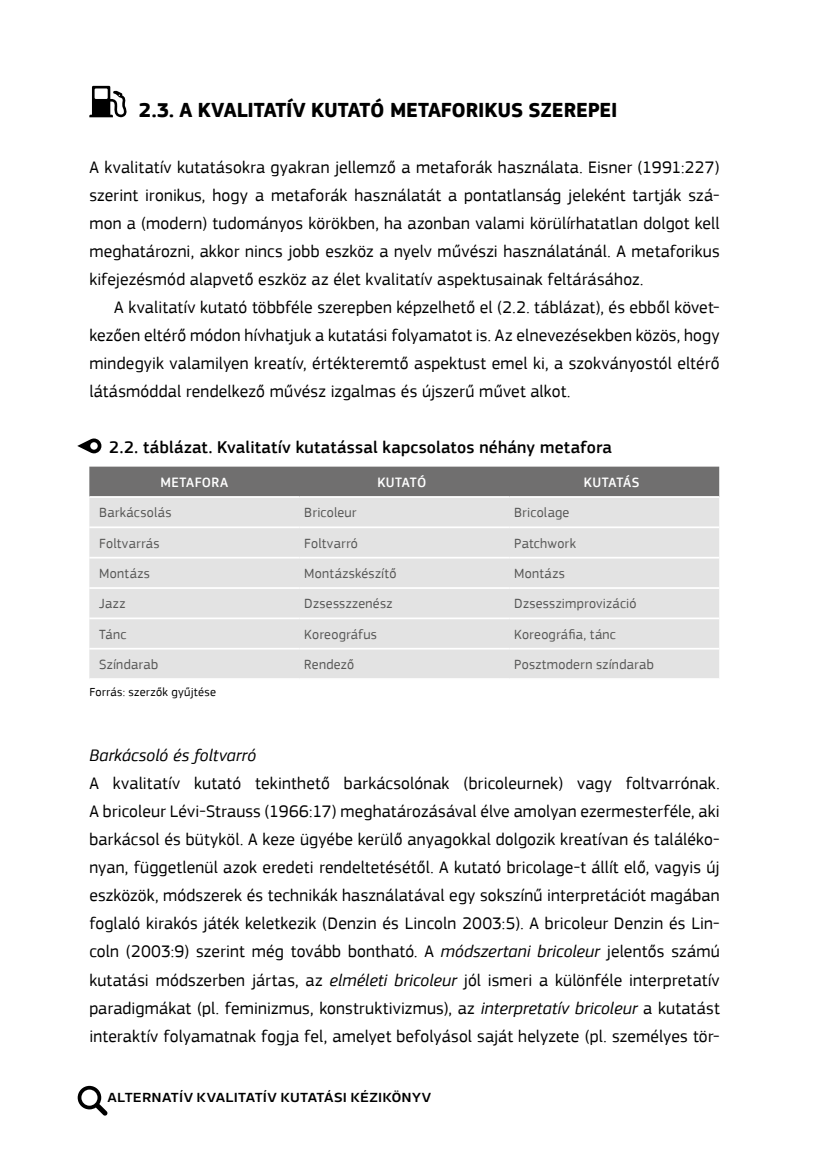
<style>
.page{position:relative;width:819px;height:1166px;background:#fff}
.page>*{position:absolute;margin:0;border:0;box-sizing:border-box;transform-origin:0 0}
.t1{font:700 21px "PF Square Sans Pro";letter-spacing:-.005em;color:#000}
.t2{font:17.5px/28px "PF Square Sans Pro";letter-spacing:.01em;color:#000;text-align:justify}
.t3{font:500 17.5px "PF Square Sans Pro";letter-spacing:.01em;color:#000}
.t4{font:italic 17.5px "PF Square Sans Pro";color:#000}
.t5{font:14px "PF Square Sans Pro";letter-spacing:.02em;color:#575756}
.t6{font:500 14px "Adria Grotesk";letter-spacing:.02em;color:#000}
.t7{font:500 14px "PF Square Sans Pro";letter-spacing:.03em;color:#fff}
.t8{font:500 14px "PF Square Sans Pro";letter-spacing:.01em;color:#fff}
.t9{font:12.25px "PF Square Sans Pro";letter-spacing:.025em;color:#000}
.s1{font-style:italic}
</style>
<div class="page">
<svg style="left:78px;top:1086px;width:30px;height:29px"></svg>
<div style="left:89px;top:467px;width:630px;height:29px;background:#706f6f"></div>
<div style="left:89px;top:498px;width:630px;height:180px;background:#e3e3e3"></div>
<hr style="left:89px;top:526px;width:210px;height:2px;background:#fff">
<hr style="left:299px;top:526px;width:210px;height:2px;background:#fff">
<hr style="left:509px;top:526px;width:210px;height:2px;background:#fff">
<hr style="left:89px;top:557px;width:210px;height:1px;background:#fff">
<hr style="left:299px;top:557px;width:210px;height:1px;background:#fff">
<hr style="left:509px;top:557px;width:210px;height:1px;background:#fff">
<hr style="left:89px;top:587px;width:210px;height:2px;background:#fff">
<hr style="left:299px;top:587px;width:210px;height:2px;background:#fff">
<hr style="left:509px;top:587px;width:210px;height:2px;background:#fff">
<hr style="left:89px;top:617px;width:210px;height:2px;background:#fff">
<hr style="left:299px;top:617px;width:210px;height:2px;background:#fff">
<hr style="left:509px;top:617px;width:210px;height:2px;background:#fff">
<hr style="left:89px;top:648px;width:210px;height:1px;background:#fff">
<hr style="left:299px;top:648px;width:210px;height:1px;background:#fff">
<hr style="left:509px;top:648px;width:210px;height:1px;background:#fff">
<svg style="left:77px;top:438px;width:24px;height:15px"></svg>
<svg style="left:89px;top:86px;width:38px;height:31px"></svg>
<p class="t1" style="left:139px;top:98px;width:480px">2.3. A KVALITATÍV KUTATÓ METAFORIKUS SZEREPEI</p>
<p class="t2" style="left:89px;top:154px;width:632px">A kvalitatív kutatásokra gyakran jellemző a metaforák használata. Eisner (1991:227) szerint ironikus, hogy a metaforák használatát a pontatlanság jeleként tartják szá&shy;mon a (modern) tudományos körökben, ha azonban valami körülírhatatlan dolgot kell meghatározni, akkor nincs jobb eszköz a nyelv művészi használatánál. A metaforikus kifejezésmód alapvető eszköz az élet kvalitatív aspektusainak feltárásához.</p>
<p class="t2" style="left:89px;top:294px;width:632px;text-indent:25px">A kvalitatív kutató többféle szerepben képzelhető el (2.2. táblázat), és ebből követ&shy;kezően eltérő módon hívhatjuk a kutatási folyamatot is. Az elnevezésekben közös, hogy mindegyik valamilyen kreatív, értékteremtő aspektust emel ki, a szokványostól eltérő látásmóddal rendelkező művész izgalmas és újszerű művet alkot.</p>
<p class="t3" style="left:109px;top:437px;width:504px">2.2. táblázat. Kvalitatív kutatással kapcsolatos néhány metafora</p>
<p class="t7" style="left:160px;top:474px;width:69px">Metafora</p>
<p class="t7" style="left:377px;top:474px;width:50px">Kutató</p>
<p class="t8" style="left:584px;top:474px;width:57px">Kutatás</p>
<p class="t5" style="left:99px;top:505px;width:74px">Barkácsolás</p>
<p class="t5" style="left:304px;top:505px;width:54px">Bricoleur</p>
<p class="t5" style="left:514px;top:505px;width:57px">Bricolage</p>
<p class="t5" style="left:99px;top:535px;width:62px">Foltvarrás</p>
<p class="t5" style="left:304px;top:535px;width:55px">Foltvarró</p>
<p class="t5" style="left:514px;top:535px;width:63px">Patchwork</p>
<p class="t5" style="left:99px;top:565px;width:52px">Montázs</p>
<p class="t5" style="left:304px;top:565px;width:94px">Montázskészítő</p>
<p class="t5" style="left:514px;top:565px;width:52px">Montázs</p>
<p class="t5" style="left:99px;top:596px;width:28px">Jazz</p>
<p class="t5" style="left:304px;top:596px;width:90px">Dzsesszzenész</p>
<p class="t5" style="left:514px;top:596px;width:124px">Dzsesszimprovizáció</p>
<p class="t5" style="left:99px;top:626px;width:29px">Tánc</p>
<p class="t5" style="left:304px;top:626px;width:74px">Koreográfus</p>
<p class="t5" style="left:514px;top:626px;width:103px">Koreográfia, tánc</p>
<p class="t5" style="left:99px;top:656px;width:60px">Színdarab</p>
<p class="t5" style="left:304px;top:656px;width:51px">Rendező</p>
<p class="t5" style="left:514px;top:656px;width:141px">Posztmodern színdarab</p>
<p class="t9" style="left:89px;top:685px;width:128px">Forrás: szerzők gyűjtése</p>
<p class="t4" style="left:89px;top:745px;width:168px">Barkácsoló és foltvarró</p>
<p class="t2" style="left:89px;top:770px;width:632px">A kvalitatív kutató tekinthető barkácsolónak (bricoleurnek) vagy foltvarrónak.<br>A bricoleur Lévi-Strauss (1966:17) meghatározásával élve amolyan ezermesterféle, aki barkácsol és bütyköl. A keze ügyébe kerülő anyagokkal dolgozik kreatívan és találéko&shy;nyan, függetlenül azok eredeti rendeltetésétől. A kutató bricolage-t állít elő, vagyis új eszközök, módszerek és technikák használatával egy sokszínű interpretációt magában foglaló kirakós játék keletkezik (Denzin és Lincoln 2003:5). A bricoleur Denzin és Lin&shy;coln (2003:9) szerint még tovább bontható. A <span class="s1">módszertani bricoleur</span> jelentős számú kutatási módszerben jártas, az <span class="s1">elméleti bricoleur</span> jól ismeri a különféle interpretatív paradigmákat (pl. feminizmus, konstruktivizmus), az <span class="s1">interpretatív bricoleur</span> a kutatást interaktív folyamatnak fogja fel, amelyet befolyásol saját helyzete (pl. személyes tör-</p>
<p class="t6" style="left:107px;top:1089px;width:325px">ALTERNATÍV KVALITATÍV KUTATÁSI KÉZIKÖNYV</p>
</div>
